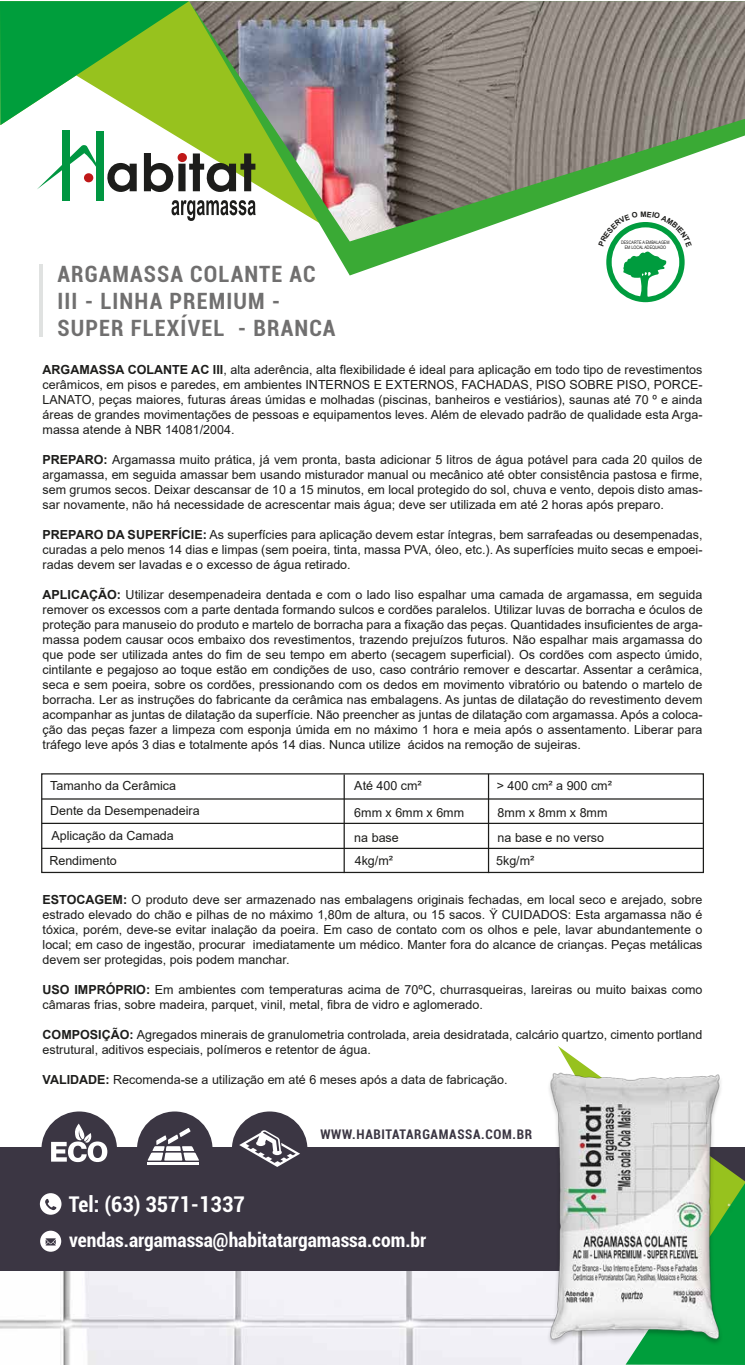
<style>
.page{position:relative;width:745px;height:1365px;background:#fff}
.page>*{position:absolute;margin:0;border:0;box-sizing:border-box;transform-origin:0 0}
.t1{font:700 condensed 22.5px/27px "Roboto";letter-spacing:.05em;color:#706f6f}
.t2{font:700 condensed 21.62px "Roboto";color:#fff}
.t3{font:700 condensed 19.5px "Roboto";color:#fff}
.t4{font:700 condensed 13.25px "Roboto";letter-spacing:.05em;color:#3b3643}
.t5{font:12.5px/15px "Arial";color:#1d1d1b;text-align:justify}
.t6{font:4.75px/5.2px "Arial";color:#1d1d1b;text-align:center;scale:.8 1}
.s1{font-weight:700}
</style>
<div class="page">
<img style="left:0;top:1271px;width:492px;height:93px">
<svg style="left:62px;top:125px;width:127px;height:76px"></svg>
<svg style="left:0;top:1px;width:189px;height:124px"></svg>
<svg style="left:329px;top:241px;width:118px;height:34px"></svg>
<img style="left:189px;top:1px;width:555px;height:240px">
<svg style="left:171px;top:200px;width:84px;height:21px"></svg>
<svg style="left:37px;top:145px;width:218px;height:48px"></svg>
<div style="left:96px;top:131px;width:7px;height:69px;background:#009641"></div>
<div style="left:62px;top:130px;width:7px;height:70px;background:#009641"></div>
<hr style="left:39px;top:264px;width:4px;height:72px;background:#e0e2e1">
<div style="left:41px;top:773px;width:662px;height:100px;border:1px solid #1d1d1b"></div>
<hr style="left:343px;top:774px;width:1px;height:99px;background:#1d1d1b">
<hr style="left:42px;top:847px;width:660px;height:2px;background:#1d1d1b">
<hr style="left:42px;top:798px;width:660px;height:1px;background:#1d1d1b">
<hr style="left:42px;top:822px;width:660px;height:2px;background:#1d1d1b">
<hr style="left:487px;top:774px;width:2px;height:99px;background:#1d1d1b">
<div style="left:0;top:1147px;width:744px;height:124px;background:#3b3643"></div>
<svg style="left:40px;top:1193px;width:21px;height:21px"></svg>
<svg style="left:40px;top:1230px;width:21px;height:21px"></svg>
<div style="left:41px;top:1111px;width:76px;height:76px;background:#3b3643;border-radius:50%"></div>
<div style="left:137px;top:1111px;width:75px;height:76px;background:#3b3643;border-radius:50%"></div>
<div style="left:232px;top:1111px;width:75px;height:76px;background:#3b3643;border-radius:50%"></div>
<hr style="left:148px;top:1162px;width:51px;height:3px;background:#fff">
<svg style="left:147px;top:1128px;width:52px;height:32px"></svg>
<svg style="left:51px;top:1123px;width:56px;height:39px"></svg>
<svg style="left:239px;top:1130px;width:61px;height:37px"></svg>
<img style="left:492px;top:1046px;width:252px;height:318px">
<svg style="left:598px;top:211px;width:93px;height:91px"></svg>
<h1 class="t1" style="left:57px;top:259px;width:279px">ARGAMASSA COLANTE AC<br>III - LINHA PREMIUM -<br>SUPER FLEXÍVEL - BRANCA</h1>
<p class="t6" style="left:620px;top:239px;width:62px">DESCARTE A EMBALAGEM<br>EM LOCAL ADEQUADO</p>
<p class="t5" style="left:43px;top:362px;width:661px"><span class="s1">ARGAMASSA COLANTE AC III</span>, alta aderência, alta flexibilidade é ideal para aplicação em todo tipo de revestimentos cerâmicos, em pisos e paredes, em ambientes INTERNOS E EXTERNOS, FACHADAS, PISO SOBRE PISO, PORCE-LANATO, peças maiores, futuras áreas úmidas e molhadas (piscinas, banheiros e vestiários), saunas até 70 º e ainda áreas de grandes movimentações de pessoas e equipamentos leves. Além de elevado padrão de qualidade esta Arga&shy;massa atende à NBR 14081/2004.</p>
<p class="t5" style="left:43px;top:452px;width:661px"><span class="s1">PREPARO:</span> Argamassa muito prática, já vem pronta, basta adicionar 5 litros de água potável para cada 20 quilos de argamassa, em seguida amassar bem usando misturador manual ou mecânico até obter consistência pastosa e firme, sem grumos secos. Deixar descansar de 10 a 15 minutos, em local protegido do sol, chuva e vento, depois disto amas&shy;sar novamente, não há necessidade de acrescentar mais água; deve ser utilizada em até 2 horas após preparo.</p>
<p class="t5" style="left:43px;top:527px;width:661px"><span class="s1">PREPARO DA SUPERFÍCIE:</span> As superfícies para aplicação devem estar íntegras, bem sarrafeadas ou desempenadas, curadas a pelo menos 14 dias e limpas (sem poeira, tinta, massa PVA, óleo, etc.). As superfícies muito secas e empoei&shy;radas devem ser lavadas e o excesso de água retirado.</p>
<p class="t5" style="left:43px;top:587px;width:661px"><span class="s1">APLICAÇÃO:</span> Utilizar desempenadeira dentada e com o lado liso espalhar uma camada de argamassa, em seguida remover os excessos com a parte dentada formando sulcos e cordões paralelos. Utilizar luvas de borracha e óculos de proteção para manuseio do produto e martelo de borracha para a fixação das peças. Quantidades insuficientes de arga&shy;massa podem causar ocos embaixo dos revestimentos, trazendo prejuízos futuros. Não espalhar mais argamassa do que pode ser utilizada antes do fim de seu tempo em aberto (secagem superficial). Os cordões com aspecto úmido, cintilante e pegajoso ao toque estão em condições de uso, caso contrário remover e descartar. Assentar a cerâmica, seca e sem poeira, sobre os cordões, pressionando com os dedos em movimento vibratório ou batendo o martelo de borracha. Ler as instruções do fabricante da cerâmica nas embalagens. As juntas de dilatação do revestimento devem acompanhar as juntas de dilatação da superfície. Não preencher as juntas de dilatação com argamassa. Após a coloca&shy;ção das peças fazer a limpeza com esponja úmida em no máximo 1 hora e meia após o assentamento. Liberar para tráfego leve após 3 dias e totalmente após 14 dias. Nunca utilize ácidos na remoção de sujeiras.</p>
<p class="t5" style="left:496px;top:777px;width:116px">&gt; 400 cm² a 900 cm²</p>
<p class="t5" style="left:50px;top:778px;width:127px">Tamanho da Cerâmica</p>
<p class="t5" style="left:354px;top:772px;width:111px;line-height:26.5px">Até 400 cm²<br>6mm x 6mm x 6mm</p>
<p class="t5" style="left:50px;top:797px;width:151px;line-height:25px">Dente da Desempenadeira<br>Aplicação da Camada</p>
<p class="t5" style="left:497px;top:805px;width:111px">8mm x 8mm x 8mm</p>
<p class="t5" style="left:354px;top:830px;width:46px">na base</p>
<p class="t5" style="left:497px;top:830px;width:108px">na base e no verso</p>
<p class="t5" style="left:49px;top:853px;width:69px">Rendimento</p>
<p class="t5" style="left:354px;top:853px;width:40px">4kg/m²</p>
<p class="t5" style="left:496px;top:853px;width:40px">5kg/m²</p>
<p class="t5" style="left:43px;top:892px;width:661px"><span class="s1">ESTOCAGEM:</span> O produto deve ser armazenado nas embalagens originais fechadas, em local seco e arejado, sobre estrado elevado do chão e pilhas de no máximo 1,80m de altura, ou 15 sacos. Ÿ CUIDADOS: Esta argamassa não é tóxica, porém, deve-se evitar inalação da poeira. Em caso de contato com os olhos e pele, lavar abundantemente o local; em caso de ingestão, procurar imediatamente um médico. Manter fora do alcance de crianças. Peças metálicas devem ser protegidas, pois podem manchar.</p>
<p class="t5" style="left:43px;top:982px;width:661px"><span class="s1">USO IMPRÓPRIO:</span> Em ambientes com temperaturas acima de 70ºC, churrasqueiras, lareiras ou muito baixas como câmaras frias, sobre madeira, parquet, vinil, metal, fibra de vidro e aglomerado.</p>
<p class="t5" style="left:43px;top:1027px;width:661px"><span class="s1">COMPOSIÇÃO:</span> Agregados minerais de granulometria controlada, areia desidratada, calcário quartzo, cimento portland estrutural, aditivos especiais, polímeros e retentor de água.</p>
<p class="t5" style="left:43px;top:1072px;width:466px"><span class="s1">VALIDADE:</span> Recomenda-se a utilização em até 6 meses após a data de fabricação.</p>
<p class="t4" style="left:320px;top:1125px;width:213px">WWW.HABITATARGAMASSA.COM.BR</p>
<h2 class="t2" style="left:69px;top:1189px;width:177px">Tel: (63) 3571-1337</h2>
<h3 class="t3" style="left:69px;top:1226px;width:358px">vendas.argamassa@habitatargamassa.com.br</h3>
</div>
